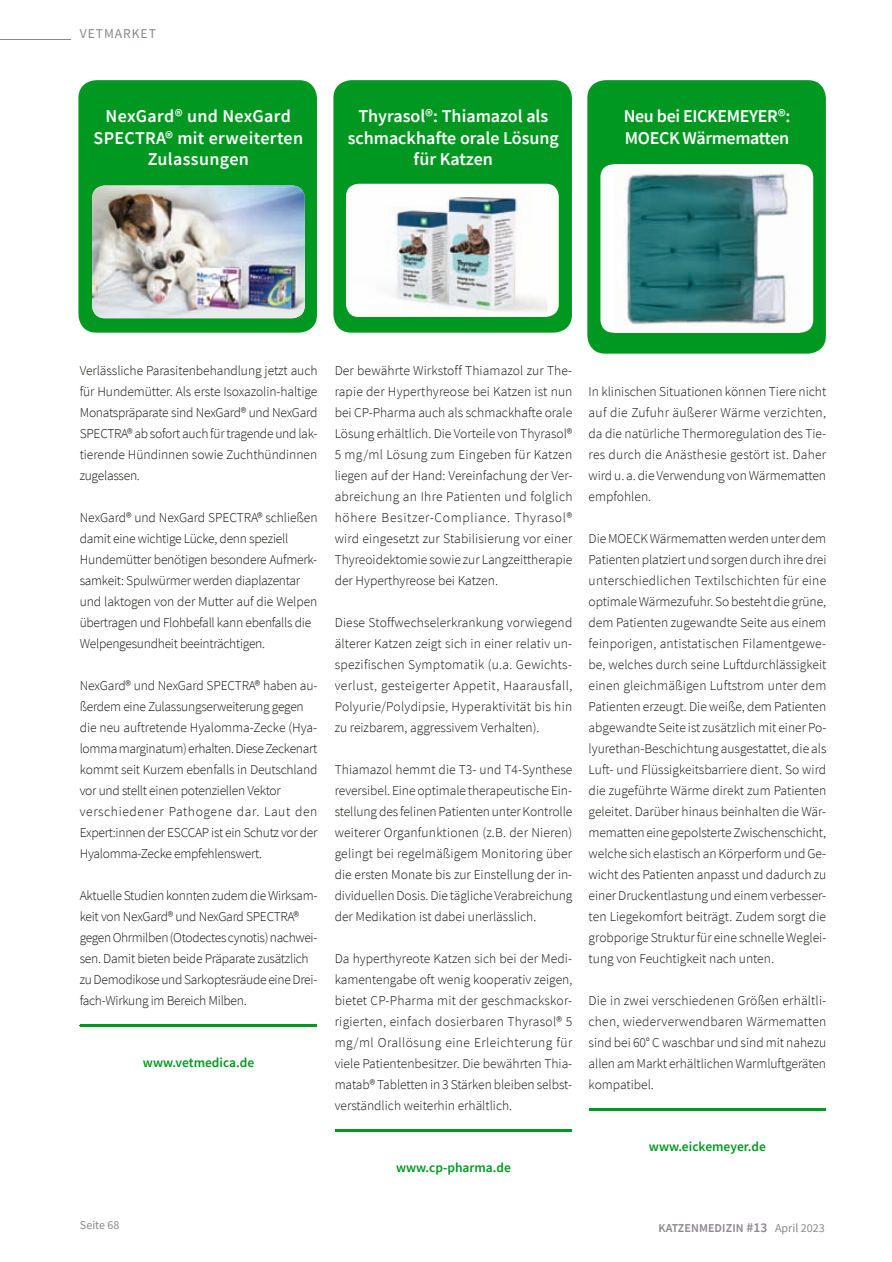
<style>
.page{position:relative;width:892px;height:1262px;background:#fff}
.page>*{position:absolute;margin:0;border:0;box-sizing:border-box;transform-origin:0 0}
.t1{font:600 18px/21px "Source Sans Pro";color:#fff;text-align:center}
.t2{font:600 18px/21px "Source Sans Pro";letter-spacing:.02em;color:#fff;text-align:center}
.t3{font:600 18px/21px "Source Sans Pro";letter-spacing:-.02em;color:#fff}
.t4{font:300 13.5px/21px "Source Sans Pro";letter-spacing:-.015em;color:#11110f;text-align:justify}
.t5{font:600 13.5px "Source Sans Pro";color:#009821}
.t6{font:13.5px "Source Sans Pro";letter-spacing:.07em;color:#8b868c}
.t7{font:600 12px "Source Sans Pro";letter-spacing:.01em;color:#8b868c}
.t8{font:12px "Source Sans Pro";color:#8b868c}
.s1{font-size:13.5px}
.s2{font-weight:400}
</style>
<div class="page">
<hr style="left:0;top:39px;width:71px;height:1px;background:#8b868c">
<hr style="left:80px;top:1023px;width:237px;height:2px;background:#009821">
<div style="left:78px;top:80px;width:239px;height:252px;background:#009821;border-radius:18px"></div>
<img style="left:92px;top:185px;width:213px;height:133px">
<hr style="left:334px;top:1128px;width:237px;height:2px;background:#009821">
<div style="left:333px;top:80px;width:238px;height:252px;background:#009821;border-radius:18px"></div>
<div style="left:346px;top:184px;width:212px;height:133px;background:#fff;border-radius:13px"></div>
<img style="left:349px;top:190px;width:198px;height:127px">
<hr style="left:589px;top:1107px;width:237px;height:2px;background:#009821">
<div style="left:587px;top:80px;width:238px;height:273px;background:#009821;border-radius:18px"></div>
<div style="left:600px;top:164px;width:212px;height:168px;background:#fff;border-radius:13px"></div>
<img style="left:626px;top:171px;width:162px;height:156px">
<p class="t6" style="left:80px;top:25px;width:77px">VETMARKET</p>
<p class="t2" style="left:93px;top:106px;width:211px">NexGard® und NexGard<br>SPECTRA® mit erweiterten<br>Zulassungen</p>
<p class="t1" style="left:347px;top:106px;width:213px">Thyrasol®: Thiamazol als schmackhafte orale Lösung für Katzen</p>
<p class="t3" style="left:623px;top:106px;width:168px">Neu bei EICKEMEYER®:<br>MOECK Wärmematten</p>
<p class="t4" style="left:80px;top:359px;width:239px">Verlässliche Parasitenbehandlung jetzt auch fü r Hundemü tter. Als erste Isoxazolin-haltige Monatspräparate sind NexGard® und NexGard SPECTRA® ab sofort auch fü r tragende und lak&shy;tierende Hü ndinnen sowie Zuchthü ndinnen zugelassen.</p>
<p class="t4" style="left:80px;top:506px;width:239px;text-align:left">NexGard® und NexGard SPECTRA® schließen damit eine wichtige Lü cke, denn speziell Hundemü tter benötigen besondere Aufmerk&shy;samkeit: Spulwü rmer werden diaplazentar und laktogen von der Mutter auf die Welpen ü bertragen und Flohbefall kann ebenfalls die Welpengesundheit beeinträchtigen.</p>
<p class="t4" style="left:80px;top:675px;width:239px;text-align:left">NexGard® und NexGard SPECTRA® haben au&shy;ßerdem eine Zulassungserweiterung gegen die neu auftretende Hyalomma-Zecke (Hya&shy;lomma marginatum) erhalten. Diese Zeckenart kommt seit Kurzem ebenfalls in Deutschland vor und stellt einen potenziellen Vektor verschiedener Pathogene dar. Laut den Expert:innen der ESCCAP ist ein Schutz vor der Hyalomma-Zecke empfehlenswert.</p>
<p class="t4" style="left:78px;top:885px;width:240px;text-align:left">Aktuelle Studien konnten zudem die Wirksam&shy;keit von NexGard® und NexGard SPECTRA® gegen Ohrmilben (Otodectes cynotis) nachwei&shy;sen. Damit bieten beide Präparate zusätzlich zu Demodikose und Sarkoptesräude eine Drei&shy;fach-Wirkung im Bereich Milben.<br>.</p>
<p class="t5" style="left:143px;top:1052px;width:113px">www.vetmedica.de</p>
<p class="t4" style="left:334px;top:359px;width:239px">Der bewährte Wirkstoff Thiamazol zur The&shy;rapie der Hyperthyreose bei Katzen ist nun bei CP-Pharma auch als schmackhafte orale Lösung erhältlich. Die Vorteile von Thyrasol® 5 mg/ml Lösung zum Eingeben für Katzen liegen auf der Hand: Vereinfachung der Ver&shy;abreichung an Ihre Patienten und folglich höhere Besitzer-Compliance. Thyrasol® wird eingesetzt zur Stabilisierung vor einer Thyreoidektomie sowie zur Langzeittherapie der Hyperthyreose bei Katzen.</p>
<p class="t4" style="left:334px;top:611px;width:239px">Diese Stoffwechselerkrankung vorwiegend älterer Katzen zeigt sich in einer relativ un&shy;spezifischen Symptomatik (u.a. Gewichts&shy;verlust, gesteigerter Appetit, Haarausfall, Polyurie/Polydipsie, Hyperaktivität bis hin zu reizbarem, aggressivem Verhalten).</p>
<p class="t4" style="left:334px;top:759px;width:239px">Thiamazol hemmt die T3- und T4-Synthese reversibel. Eine optimale therapeutische Ein&shy;stellung des felinen Patienten unter Kontrolle weiterer Organfunktionen (z.B. der Nieren) gelingt bei regelmäßigem Monitoring über die ersten Monate bis zur Einstellung der in&shy;dividuellen Dosis. Die tägliche Verabreichung der Medikation ist dabei unerlässlich.</p>
<p class="t4" style="left:334px;top:948px;width:239px">Da hyperthyreote Katzen sich bei der Medi&shy;kamentengabe oft wenig kooperativ zeigen, bietet CP-Pharma mit der geschmackskor&shy;rigierten, einfach dosierbaren Thyrasol® 5 mg/ml Orallösung eine Erleichterung für viele Patientenbesitzer. Die bewährten Thia&shy;matab® Tabletten in 3 Stärken bleiben selbst&shy;verständlich weiterhin erhältlich.</p>
<p class="t5" style="left:396px;top:1157px;width:116px">www.cp-pharma.de</p>
<p class="t4" style="left:588px;top:380px;width:239px">In klinischen Situationen können Tiere nicht auf die Zufuhr äußerer Wärme verzichten, da die natürliche Thermoregulation des Tie&shy;res durch die Anästhesie gestört ist. Daher wird u. a. die Verwendung von Wärmematten empfohlen.</p>
<p class="t4" style="left:588px;top:527px;width:239px">Die MOECK Wärmematten werden unter dem Patienten platziert und sorgen durch ihre drei unterschiedlichen Textilschichten für eine optimale Wärmezufuhr. So besteht die grüne, dem Patienten zugewandte Seite aus einem feinporigen, antistatischen Filamentgewe&shy;be, welches durch seine Luftdurchlässigkeit einen gleichmäßigen Luftstrom unter dem Patienten erzeugt. Die weiße, dem Patienten abgewandte Seite ist zusätzlich mit einer Po&shy;lyurethan-Beschichtung ausgestattet, die als Luft- und Flüssigkeitsbarriere dient. So wird die zugeführte Wärme direkt zum Patienten geleitet. Darüber hinaus beinhalten die Wär&shy;mematten eine gepolsterte Zwischenschicht, welche sich elastisch an Körperform und Ge&shy;wicht des Patienten anpasst und dadurch zu einer Druckentlastung und einem verbesser&shy;ten Liegekomfort beiträgt. Zudem sorgt die grobporige Struktur für eine schnelle Weglei&shy;tung von Feuchtigkeit nach unten.</p>
<p class="t4" style="left:588px;top:990px;width:240px;text-align:left">Die in zwei verschiedenen Größen erhältli&shy;chen, wiederverwendbaren Wärmematten sind bei 60° C waschbar und sind mit nahezu allen am Markt erhältlichen Warmluftgeräten kompatibel.<br>.</p>
<p class="t5" style="left:648px;top:1136px;width:118px">www.eickemeyer.de</p>
<p class="t8" style="left:80px;top:1217px;width:41px">Seite 68</p>
<p class="t7" style="left:658px;top:1220px;width:168px">KATZENMEDIZIN <span class="s1">#13</span> <span class="s2">April 2023</span></p>
</div>
